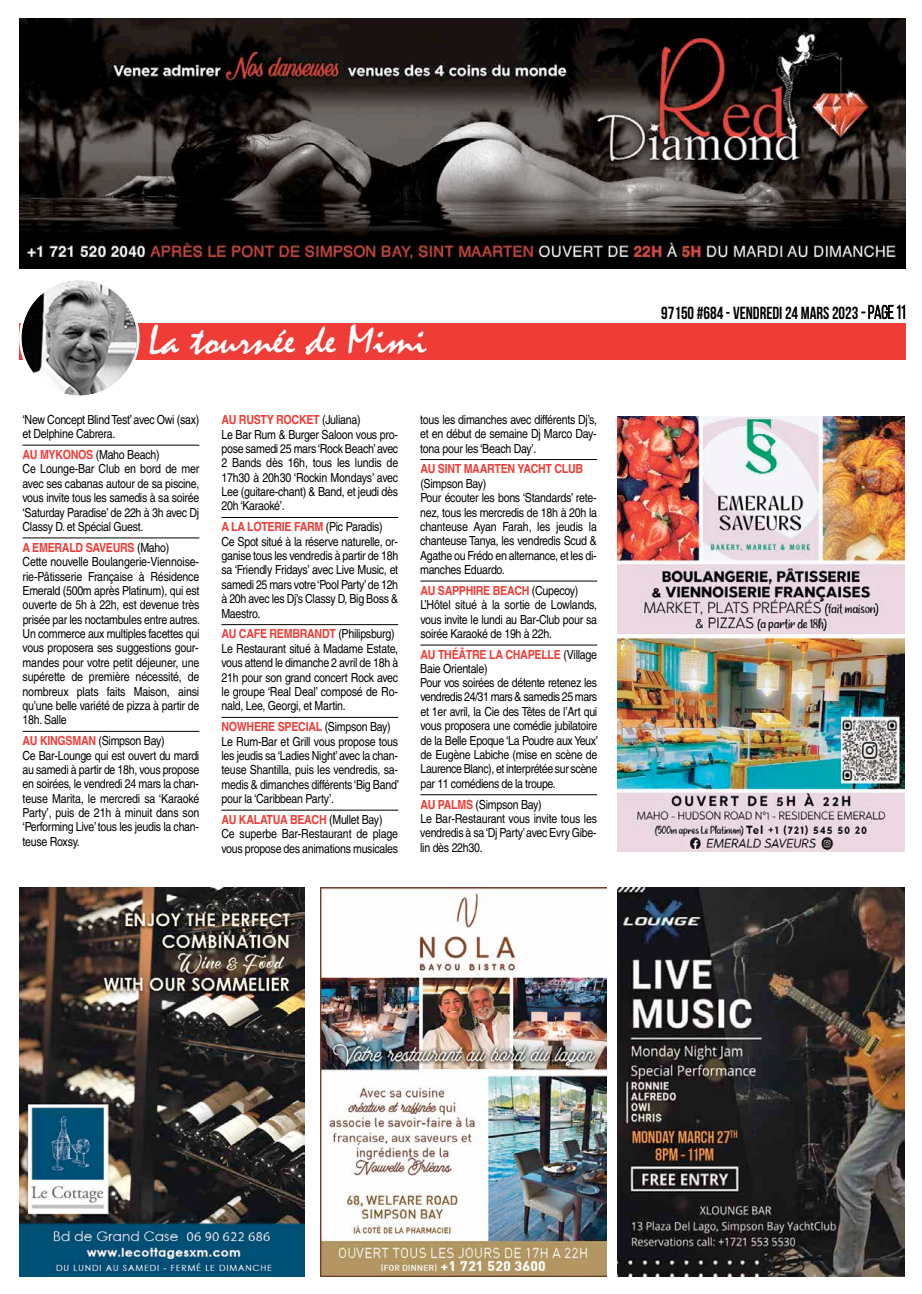
<style>
.page{position:relative;width:922px;height:1294px;background:#fff}
.page>*{position:absolute;margin:0;border:0;box-sizing:border-box;transform-origin:0 0}
.t1{font:42.25px "Mistral";color:#fff;scale:1.07 1}
.t2{font:700 17.5px "Bebas Neue";color:#000;scale:.95 1}
.t3{font:12.5px/14.4px "Helvetica";letter-spacing:-.025em;color:#000;scale:.85 1}
.t4{font:700 12.5px "Helvetica";letter-spacing:-.025em;color:#f03c36;scale:.85 1}
.s1{font-weight:700;color:#f03c36}
.s2{font-weight:400}
.s3{font-weight:400;font-size:18.75px}
</style>
<div class="page">
<img style="left:19px;top:18px;width:886px;height:251px">
<div style="left:19px;top:323px;width:886px;height:37px;background:#f03c36"></div>
<svg style="left:19px;top:280px;width:120px;height:116px"></svg>
<svg style="left:861px;top:305px;width:43px;height:14px"></svg>
<img style="left:19px;top:887px;width:285px;height:389px">
<img style="left:617px;top:887px;width:287px;height:389px">
<hr style="left:23px;top:445px;width:176px;height:1px;background:#000">
<hr style="left:23px;top:537px;width:176px;height:1px;background:#000">
<hr style="left:23px;top:731px;width:176px;height:1px;background:#000">
<hr style="left:221px;top:517px;width:177px;height:1px;background:#000">
<hr style="left:221px;top:624px;width:177px;height:1px;background:#000">
<hr style="left:221px;top:717px;width:177px;height:1px;background:#000">
<hr style="left:221px;top:809px;width:177px;height:1px;background:#000">
<hr style="left:420px;top:459px;width:177px;height:1px;background:#000">
<hr style="left:420px;top:580px;width:177px;height:1px;background:#000">
<hr style="left:420px;top:644px;width:177px;height:1px;background:#000">
<hr style="left:420px;top:794px;width:177px;height:1px;background:#000">
<img style="left:320px;top:887px;width:286px;height:389px">
<img style="left:617px;top:416px;width:287px;height:435px">
<h1 class="t1" style="left:148px;top:317px;width:262px">La tournée de Mimi</h1>
<p class="t3" style="left:23px;top:412px;width:209px">‘New Concept Blind Test’ avec Owi (sax) et Delphine Cabrera.</p>
<p class="t3" style="left:22px;top:447px;width:210px"><span class="s1">AU MYKONOS</span> (Maho Beach)<br>Ce Lounge-Bar Club en bord de mer avec ses cabanas autour de sa piscine, vous invite tous les samedis à sa soirée ‘Saturday Paradise’ de 22h à 3h avec Dj<br>Classy D. et Spécial Guest.</p>
<p class="t3" style="left:23px;top:540px;width:210px"><span class="s1">A EMERALD SAVEURS</span> (Maho)<br>Cette nouvelle Boulangerie-Viennoise&shy;rie-Pâtisserie Française à Résidence Emerald (500m après Platinum), qui est ouverte de 5h à 22h, est devenue très prisée par les noctambules entre autres.<br>Un commerce aux multiples facettes qui vous proposera ses suggestions gour&shy;mandes pour votre petit déjeuner, une supérette de première nécessité, de nombreux plats faits Maison, ainsi qu’une belle variété de pizza à partir de 18h. Salle</p>
<p class="t3" style="left:23px;top:733px;width:209px"><span class="s1">AU KINGSMAN</span> (Simpson Bay)<br>Ce Bar-Lounge qui est ouvert du mardi au samedi à partir de 18h, vous propose en soirées, le vendredi 24 mars la chan&shy;teuse Marita, le mercredi sa ‘Karaoké Party’, puis de 21h à minuit dans son ‘Performing Live’ tous les jeudis la chan&shy;teuse Roxsy.</p>
<p class="t3" style="left:221px;top:412px;width:209px"><span class="s1">AU RUSTY ROCKET</span> (Juliana)<br>Le Bar Rum &amp; Burger Saloon vous pro&shy;pose samedi 25 mars‘Rock Beach’avec<br>2 Bands dès 16h, tous les lundis de<br>17h30 à 20h30 ‘Rockin Mondays’ avec<br>Lee (guitare-chant) &amp; Band, et jeudi dès<br>20h ‘Karaoké’.</p>
<p class="t3" style="left:221px;top:519px;width:209px"><span class="s1">A LA LOTERIE FARM</span> (Pic Paradis)<br>Ce Spot situé à la réserve naturelle, or&shy;ganise tous les vendredis à partir de 18h sa ‘Friendly Fridays’ avec Live Music, et samedi 25 mars votre‘Pool Party’de 12h à 20h avec les Dj’s Classy D, Big Boss &amp; Maestro.</p>
<p class="t3" style="left:221px;top:627px;width:209px"><span class="s1">AU CAFE REMBRANDT</span> (Philipsburg)<br>Le Restaurant situé à Madame Estate, vous attend le dimanche 2 avril de 18h à 21h pour son grand concert Rock avec le groupe ‘Real Deal’ composé de Ro&shy;nald, Lee, Georgi, et Martin.</p>
<p class="t3" style="left:221px;top:719px;width:210px"><span class="s1">NOWHERE SPECIAL</span> (Simpson Bay)<br>Le Rum-Bar et Grill vous propose tous les jeudis sa ‘Ladies Night’ avec la chan&shy;teuse Shantilla, puis les vendredis, sa&shy;medis &amp; dimanches différents ‘Big Band’ pour la ‘Caribbean Party’.</p>
<p class="t3" style="left:221px;top:812px;width:209px"><span class="s1">AU KALATUA BEACH</span> (Mullet Bay)<br>Ce superbe Bar-Restaurant de plage vous propose des animations musicales</p>
<p class="t3" style="left:420px;top:412px;width:209px;text-align:justify">tous les dimanches avec différents Dj’s, et en début de semaine Dj Marco Day&shy;tona pour les ‘Beach Day’.</p>
<p class="t4" style="left:420px;top:459px;width:193px">AU SINT MAARTEN YACHT CLUB</p>
<p class="t3" style="left:420px;top:476px;width:209px">(Simpson Bay)<br>Pour écouter les bons ‘Standards’ rete&shy;nez, tous les mercredis de 18h à 20h la chanteuse Ayan Farah, les jeudis la chanteuse Tanya, les vendredis Scud &amp;<br>Agathe ou Frédo en alternance, et les di&shy;manches Eduardo.</p>
<p class="t3" style="left:420px;top:583px;width:209px"><span class="s1">AU SAPPHIRE BEACH</span> (Cupecoy)<br>L’Hôtel situé à la sortie de Lowlands, vous invite le lundi au Bar-Club pour sa soirée Karaoké de 19h à 22h.</p>
<p class="t3" style="left:420px;top:647px;width:211px"><span class="s1">AU THÉÂTRE LA CHAPELLE</span> (Village Baie Orientale)<br>Pour vos soirées de détente retenez les vendredis 24/31 mars &amp; samedis 25 mars et 1er avril, la Cie des Têtes de l’Art qui vous proposera une comédie jubilatoire de la Belle Epoque ‘La Poudre aux Yeux’ de Eugène Labiche (mise en scène de Laurence Blanc), et interprétée sur scène par 11 comédiens de la troupe.</p>
<p class="t3" style="left:420px;top:797px;width:209px"><span class="s1">AU PALMS</span> (Simpson Bay)<br>Le Bar-Restaurant vous invite tous les vendredis à sa‘Dj Party’avec Evry Gibe&shy;lin dès 22h30.</p>
<h2 class="t2" style="left:661px;top:303px;width:259px">97150 #684 - VENDREDI 24 MARS 2023 <span class="s2">-</span><span class="s3">page11</span></h2>
</div>
